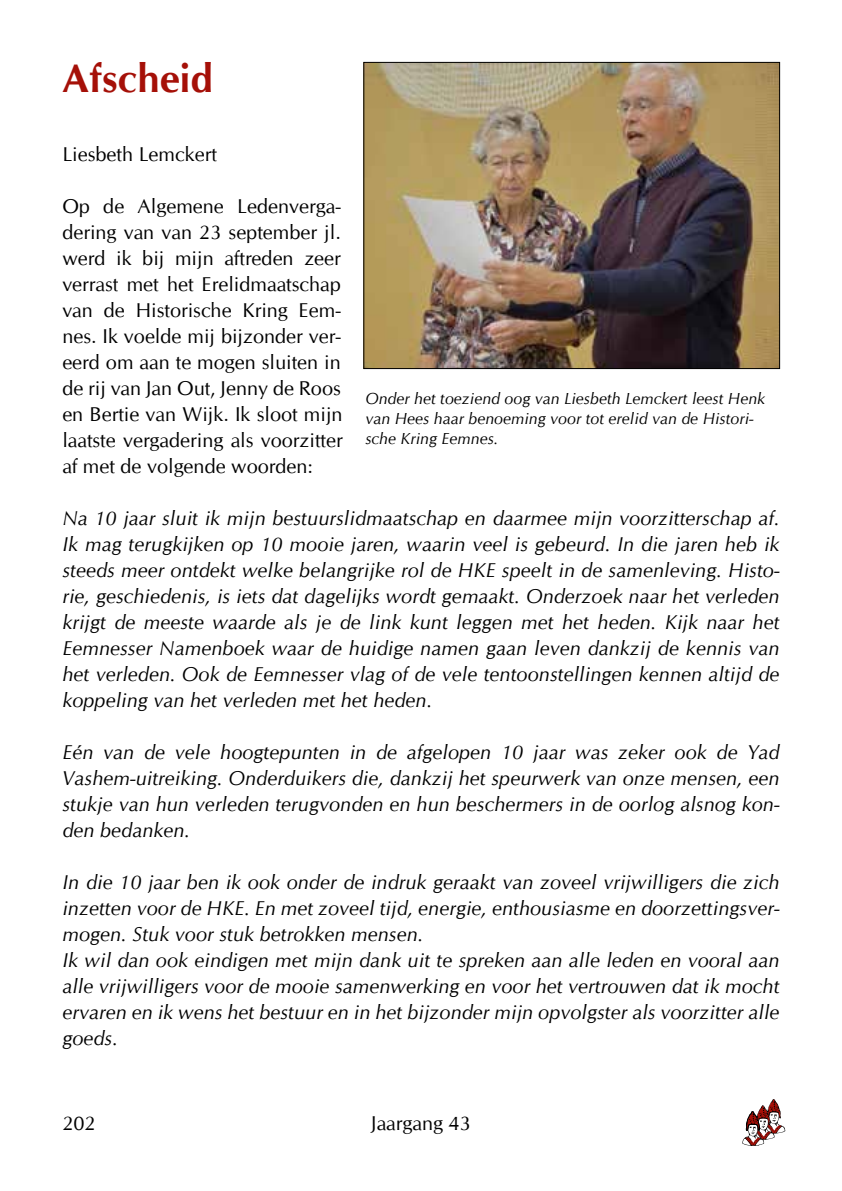
<style>
.page{position:relative;width:842px;height:1191px;background:#fff}
.page>*{position:absolute;margin:0;border:0;box-sizing:border-box;transform-origin:0 0}
.t1{font:700 40px "CG Omega";color:#a51008}
.t2{font:italic 20px/26px "Cg Omega";color:#000;text-align:justify}
.t3{font:20px/26px "CG Omega";color:#000;text-align:justify}
.t4{font:italic 16px/20px "Cg Omega";color:#000}
</style>
<div class="page">
<svg style="left:742px;top:1099px;width:43px;height:47px"></svg>
<img style="left:366px;top:64px;width:412px;height:303px">
<div style="left:364px;top:62px;width:416px;height:307px;border:1px solid #000"></div>
<h1 class="t1" style="left:62px;top:53px;width:152px">Afscheid</h1>
<p class="t3" style="left:62px;top:141px;width:156px">Liesbeth Lemckert</p>
<p class="t3" style="left:62px;top:193px;width:282px">Op de Algemene Ledenverga&shy;dering van van 23 september jl. werd ik bij mijn aftreden zeer verrast met het Erelidmaatschap van de Historische Kring Eem&shy;nes. Ik voelde mij bijzonder ver&shy;eerd om aan te mogen sluiten in de rij van Jan Out, Jenny de Roos en Bertie van Wijk. Ik sloot mijn laatste vergadering als voorzitter af met de volgende woorden:</p>
<p class="t2" style="left:62px;top:505px;width:719px">Na 10 jaar sluit ik mijn bestuurslidmaatschap en daarmee mijn voorzitterschap af.<br>Ik mag terugkijken op 10 mooie jaren, waarin veel is gebeurd. In die jaren heb ik steeds meer ontdekt welke belangrijke rol de HKE speelt in de samenleving. Histo&shy;rie, geschiedenis, is iets dat dagelijks wordt gemaakt. Onderzoek naar het verleden krijgt de meeste waarde als je de link kunt leggen met het heden. Kijk naar het Eemnesser Namenboek waar de huidige namen gaan leven dankzij de kennis van het verleden. Ook de Eemnesser vlag of de vele tentoonstellingen kennen altijd de koppeling van het verleden met het heden.</p>
<p class="t2" style="left:62px;top:739px;width:719px">Eén van de vele hoogtepunten in de afgelopen 10 jaar was zeker ook de Yad Vashem-uitreiking. Onderduikers die, dankzij het speurwerk van onze mensen, een stukje van hun verleden terugvonden en hun beschermers in de oorlog alsnog kon&shy;den bedanken.</p>
<p class="t2" style="left:62px;top:869px;width:719px;text-align:left">In die 10 jaar ben ik ook onder de indruk geraakt van zoveel vrijwilligers die zich inzetten voor de HKE. En met zoveel tijd, energie, enthousiasme en doorzettingsver&shy;mogen. Stuk voor stuk betrokken mensen.<br>Ik wil dan ook eindigen met mijn dank uit te spreken aan alle leden en vooral aan alle vrijwilligers voor de mooie samenwerking en voor het vertrouwen dat ik mocht ervaren en ik wens het bestuur en in het bijzonder mijn opvolgster als voorzitter alle goeds.</p>
<p class="t4" style="left:365px;top:388px;width:401px">Onder het toeziend oog van Liesbeth Lemckert leest Henk van Hees haar benoeming voor tot erelid van de Histori&shy;sche Kring Eemnes.</p>
<p class="t3" style="left:62px;top:1110px;width:35px">202</p>
<p class="t3" style="left:371px;top:1110px;width:101px">Jaargang 43</p>
</div>
